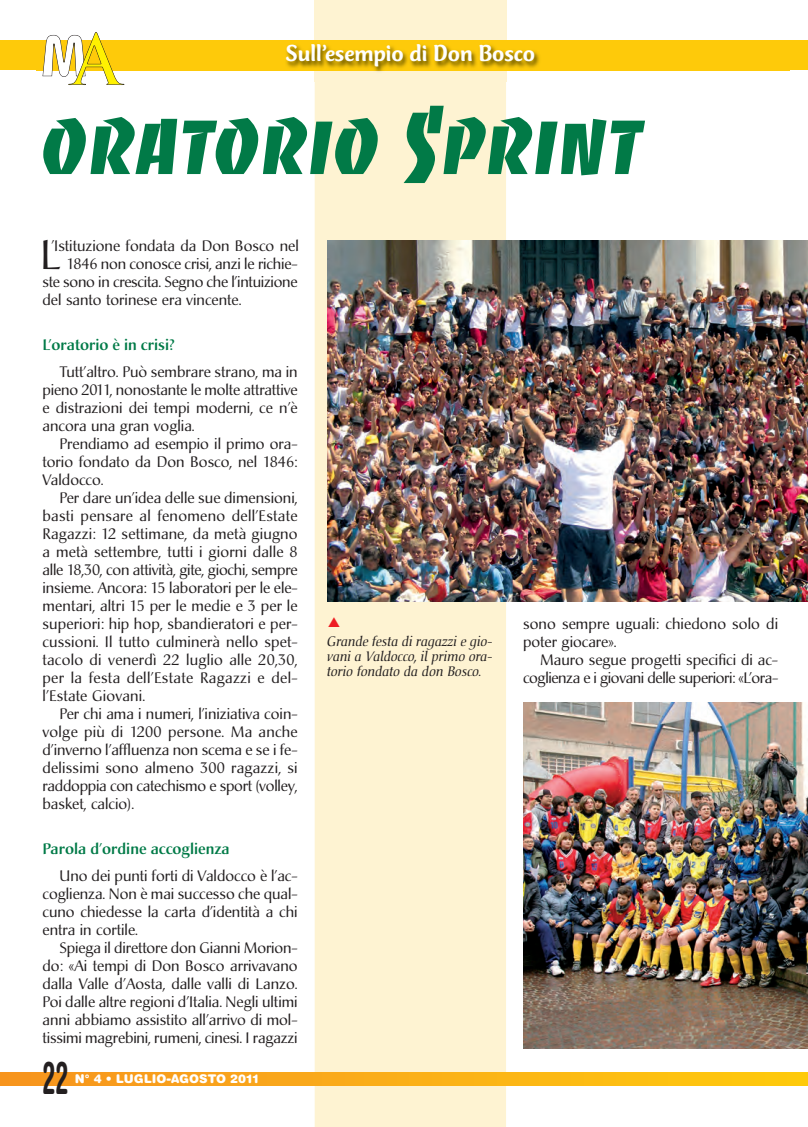
<style>
.page{position:relative;width:808px;height:1127px;background:#fff}
.page>*{position:absolute;margin:0;border:0;box-sizing:border-box;transform-origin:0 0}
.t1{font:75px "Banco";color:#017a47}
.t2{font:700 condensed 45px "Helvetica Rounded";color:#231f20;scale:.6 1}
.t3{font:40.65px "Christiana";color:#231f20}
.t4{font:500 24px "CT Mercurius";color:#fff}
.t5{font:15px/18px "Christiana";color:#231f20;text-align:justify}
.t6{font:15px/18px "Christiana";letter-spacing:-.025em;color:#231f20;text-align:right}
.t7{font:500 15px "Christiana";color:#017a47}
.t8{font:italic 13.5px/15px "Christiana";color:#231f20;text-align:justify}
.t9{font:900 12px "Helvetica Rounded";color:#fff}
.s1{font-size:105px}
</style>
<div class="page">
<div style="left:315px;top:82px;width:191px;height:1045px;background:#fef3d2"></div>
<svg style="left:0;top:1073px;width:808px;height:12px;background:#faae16"></svg>
<div style="left:0;top:40px;width:808px;height:30px;background:#feca0a"></div>
<img style="left:37px;top:0;width:753px;height:82px">
<svg style="left:43px;top:32px;width:81px;height:53px"></svg>
<img style="left:523px;top:703px;width:285px;height:345px">
<img style="left:327px;top:240px;width:481px;height:362px">
<svg style="left:328px;top:617px;width:12px;height:9px"></svg>
<h3 class="t4" style="left:286px;top:44px;width:251px">Sull’esempio di Don Bosco</h3>
<h1 class="t1" style="left:43px;top:104px;width:603px">ORATORIO <span class="s1">S</span>PRINT</h1>
<p class="t5" style="left:51px;top:238px;width:249px">’Istituzione fondata da Don Bosco nel</p>
<p class="t5" style="left:67px;top:256px;width:232px">1846 non conosce crisi, anzi le richie-</p>
<p class="t5" style="left:43px;top:274px;width:257px">ste sono in crescita. Segno che l’intuizione</p>
<p class="t5" style="left:43px;top:292px;width:201px">del santo torinese era vincente.</p>
<p class="t7" style="left:43px;top:338px;width:134px">L’oratorio è in crisi?</p>
<p class="t5" style="left:43px;top:364px;width:257px;text-indent:17px">Tutt’altro. Può sembrare strano, ma in pieno 2011, nonostante le molte attrattive e distrazioni dei tempi moderni, ce n’è ancora una gran voglia.</p>
<p class="t5" style="left:43px;top:436px;width:257px;text-indent:17px">Prendiamo ad esempio il primo ora&shy;torio fondato da Don Bosco, nel 1846:<br>Valdocco.</p>
<p class="t5" style="left:43px;top:490px;width:257px;text-indent:17px">Per dare un’idea delle sue dimensioni, basti pensare al fenomeno dell’Estate Ragazzi: 12 settimane, da metà giugno a metà settembre, tutti i giorni dalle 8 alle 18,30, con attività, gite, giochi, sempre insieme. Ancora: 15 laboratori per le ele&shy;mentari, altri 15 per le medie e 3 per le superiori: hip hop, sbandieratori e per&shy;cussioni. Il tutto culminerà nello spet&shy;tacolo di venerdì 22 luglio alle 20,30, per la festa dell’Estate Ragazzi e del&shy;l’Estate Giovani.</p>
<p class="t5" style="left:43px;top:706px;width:257px;text-indent:17px">Per chi ama i numeri, l’iniziativa coin&shy;volge più di 1200 persone. Ma anche d’inverno l’affluenza non scema e se i fe&shy;delissimi sono almeno 300 ragazzi, si raddoppia con catechismo e sport (volley, basket, calcio).</p>
<p class="t7" style="left:43px;top:842px;width:189px">Parola d’ordine accoglienza</p>
<p class="t5" style="left:43px;top:868px;width:257px;text-indent:17px">Uno dei punti forti di Valdocco è l’ac&shy;coglienza. Non è mai successo che qual&shy;cuno chiedesse la carta d’identità a chi entra in cortile.</p>
<p class="t5" style="left:43px;top:940px;width:257px;text-indent:17px">Spiega il direttore don Gianni Morion&shy;do: «Ai tempi di Don Bosco arrivavano dalla Valle d’Aosta, dalle valli di Lanzo.<br>Poi dalle altre regioni d’Italia. Negli ultimi anni abbiamo assistito all’arrivo di mol&shy;tissimi magrebini, rumeni, cinesi. I ragazzi</p>
<h3 class="t3" style="left:40px;top:237px;width:23px">L</h3>
<h2 class="t2" style="left:43px;top:1061px;width:45px">22</h2>
<p class="t9" style="left:75px;top:1074px;width:185px">N° 4 • LUGLIO-AGOSTO 2011</p>
<p class="t8" style="left:327px;top:635px;width:167px">Grande festa di ragazzi e gio&shy;vani a Valdocco, il primo ora&shy;torio fondato da don Bosco.</p>
<p class="t5" style="left:523px;top:616px;width:257px">sono sempre uguali: chiedono solo di poter giocare».</p>
<p class="t6" style="left:523px;top:652px;width:257px">Mauro segue progetti specifici di ac&shy;coglienza e i giovani delle superiori: «L’ora-</p>
</div>
